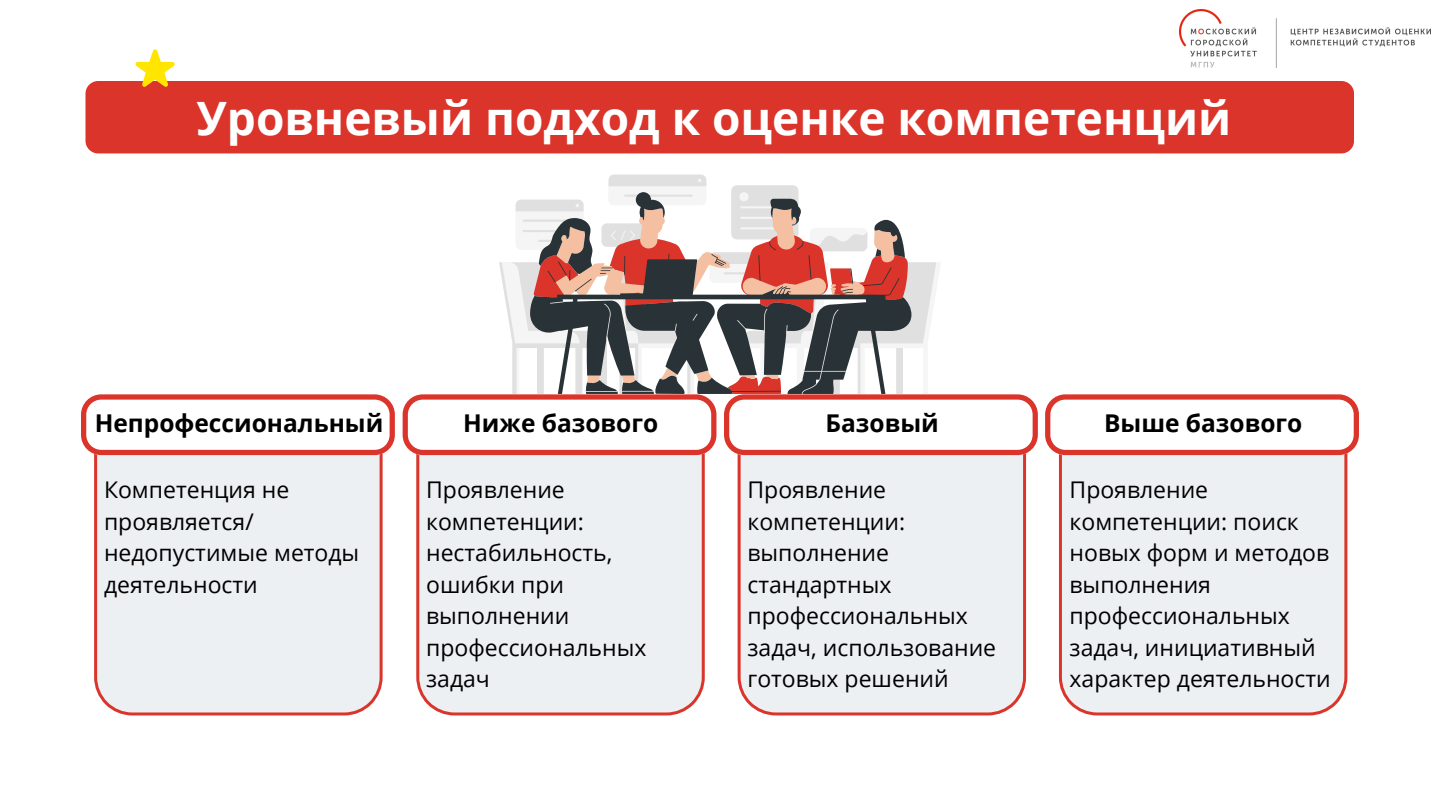
<style>
.page{position:relative;width:1440px;height:810px;background:#fff}
.page>*{position:absolute;margin:0;border:0;box-sizing:border-box;transform-origin:0 0}
.t1{font:700 46px "Open Sans";color:#fff}
.t2{font:700 24.5px "Open Sans";color:#000}
.t3{font:23px/31.5px "Open Sans";color:#000}
</style>
<div class="page">
<div style="left:86px;top:81px;width:1268px;height:72px;background:#db342a;border-radius:13px"></div>
<img style="left:1179px;top:10px;width:251px;height:58px">
<div style="left:94px;top:455px;width:289px;height:260px;background:#edf0f2"></div>
<div style="left:416px;top:455px;width:289px;height:260px;background:#edf0f2"></div>
<svg style="left:738px;top:455px;width:288px;height:260px;background:#ebe3e5"></svg>
<svg style="left:1059px;top:455px;width:288px;height:260px;background:#ece3e5"></svg>
<svg style="left:81px;top:394px;width:314px;height:61px"></svg>
<svg style="left:1045px;top:394px;width:314px;height:61px"></svg>
<svg style="left:608px;top:175px;width:191px;height:17px"></svg>
<svg style="left:403px;top:192px;width:635px;height:263px"></svg>
<svg style="left:135px;top:49px;width:40px;height:38px"></svg>
<p class="t1" style="left:197px;top:86px;width:1036px">Уровневый подход к оценке компетенций</p>
<h1 class="t2" style="left:95px;top:406px;width:290px">Непрофессиональный</h1>
<h2 class="t2" style="left:463px;top:406px;width:197px">Ниже базового</h2>
<p class="t2" style="left:826px;top:406px;width:115px">Базовый</p>
<p class="t2" style="left:1104px;top:406px;width:200px">Выше базового</p>
<h2 class="t3" style="left:104px;top:474px;width:257px">Компетенция не проявляется/ недопустимые методы деятельности</h2>
<p class="t3" style="left:426px;top:474px;width:222px">Проявление компетенции: нестабильность, ошибки при выполнении профессиональных задач</p>
<h2 class="t3" style="left:747px;top:474px;width:159px">Проявление компетенции:</h2>
<p class="t3" style="left:747px;top:537px;width:250px">выполнение стандартных профессиональных задач, использование готовых решений</p>
<p class="t3" style="left:1070px;top:474px;width:263px">Проявление компетенции: поиск новых форм и методов выполнения профессиональных задач, инициативный характер деятельности</p>
</div>
